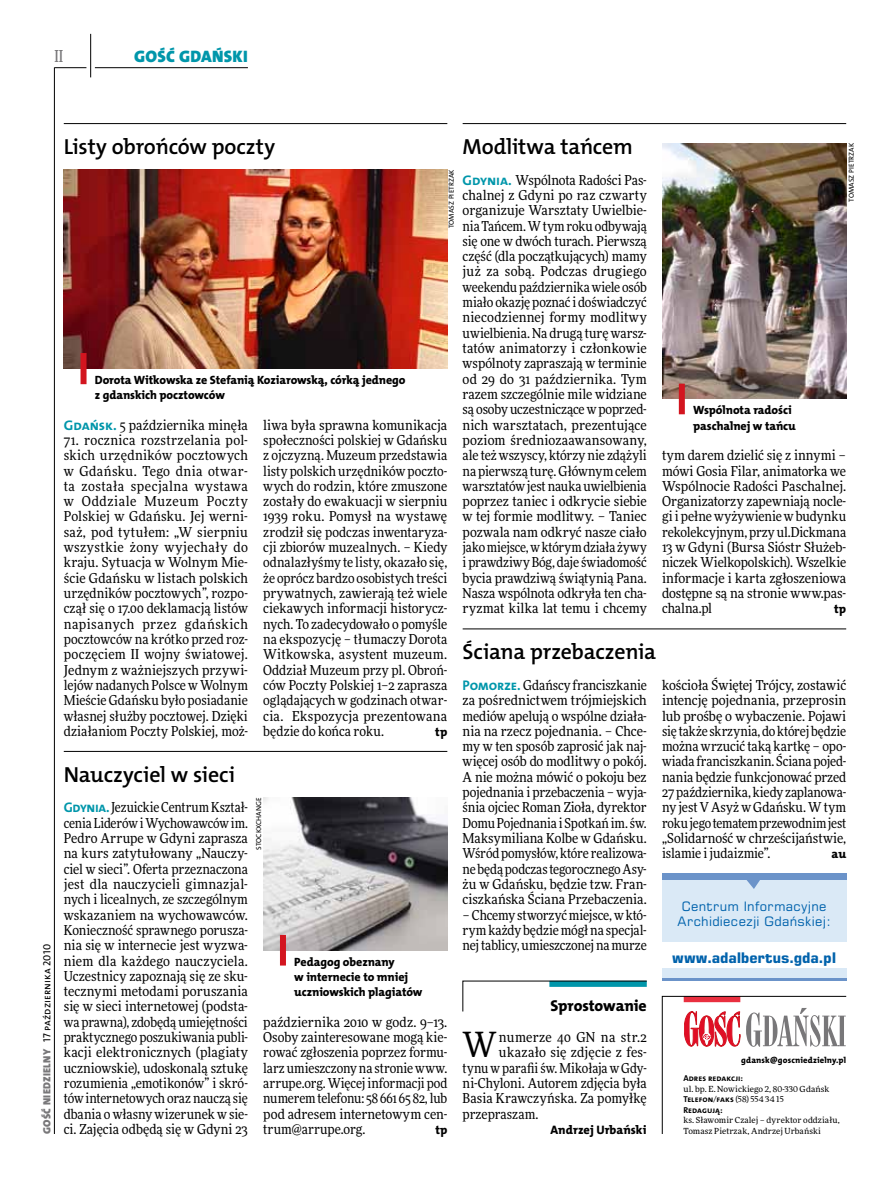
<style>
.page{position:relative;width:893px;height:1191px;background:#fff}
.page>*{position:absolute;margin:0;border:0;box-sizing:border-box;transform-origin:0 0}
.t1{font:34.8px "Freeday Narrow News";color:#000}
.t2{font:21.9px "The Mix HP6 Se Bld";letter-spacing:-.01em;color:#000}
.t3{font:16.65px "The Mix HP9 Blk";letter-spacing:.02em;color:#0096aa}
.t4{font:500 16.5px "Freeday Narrow";color:#787779;scale:.9 1}
.t5{font:15.75px "The Mix HP8 Ex Bld";letter-spacing:-.005em;color:#000}
.t6{font:13.65px/15.3px "Freeday Narrow News";color:#000;text-align:justify}
.t7{font:13.65px "Freeday Narrow News";letter-spacing:.02em;color:#000}
.t8{font:700 13.5px "Square 721 PL";letter-spacing:-.015em;color:#0062ac}
.t9{font:12.3px "The Mix HP8 Ex Bld";letter-spacing:.005em;color:#000}
.t10{font:12px/15.3px "The Mix HP8 Ex Bld";letter-spacing:-.005em;color:#000}
.t11{font:12px/15.3px "Square 721 PL";letter-spacing:.025em;color:#0062ac;text-align:center}
.t12{font:10.5px "The Mix HP5 Plain";letter-spacing:.015em;color:#000}
.t13{font:8.55px "The Mix HP8 Ex Bld";letter-spacing:.015em;color:#000}
.t14{font:8.55px "The Mix HP7 Bld";letter-spacing:.005em;color:#000}
.t15{font:8.4px/10.5px "Freeday News";letter-spacing:.01em;color:#000}
.t16{font:7.2px "The Mix HP5 Plain";letter-spacing:.015em;color:#000}
.s1{font-family:"The Mix HP9 Blk";color:#787779}
.s2{font-family:"The Mix HP7 Bld";font-size:13.95px;color:#0096aa}
.s3{font-family:"The Mix HP7 Bld";font-size:8.55px}
</style>
<div class="page">
<hr style="left:54px;top:67px;width:1px;height:1067px;background:#000">
<hr style="left:90px;top:34px;width:1px;height:43px;background:#000">
<hr style="left:54px;top:67px;width:32px;height:1px;background:#000">
<hr style="left:95px;top:67px;width:153px;height:1px;background:#000">
<svg style="left:662px;top:996px;width:185px;height:138px"></svg>
<div style="left:662px;top:873px;width:184px;height:108px;background:#dae9f6"></div>
<div style="left:662px;top:873px;width:184px;height:7px;background:#6b93c9"></div>
<hr style="left:662px;top:978px;width:184px;height:3px;background:#6b93c9">
<div style="left:662px;top:942px;width:184px;height:25px;background:#fff"></div>
<svg style="left:746px;top:880px;width:14px;height:9px"></svg>
<hr style="left:64px;top:123px;width:383px;height:1px;background:#000">
<hr style="left:64px;top:751px;width:383px;height:1px;background:#000">
<hr style="left:463px;top:123px;width:383px;height:1px;background:#000">
<hr style="left:463px;top:628px;width:383px;height:1px;background:#000">
<svg style="left:462px;top:980px;width:185px;height:31px"></svg>
<img style="left:64px;top:169px;width:383px;height:199px">
<img style="left:263px;top:797px;width:184px;height:153px">
<img style="left:662px;top:143px;width:184px;height:256px">
<div style="left:81px;top:353px;width:6px;height:31px;background:#d3151f"></div>
<div style="left:280px;top:935px;width:6px;height:30px;background:#d3151f"></div>
<div style="left:679px;top:384px;width:6px;height:30px;background:#d3151f"></div>
<p class="t4" style="left:54px;top:46px;width:11px">II</p>
<p class="t3" style="left:134px;top:46px;width:115px">GOŚĆ GDAŃSKI</p>
<p class="t12" style="left:40px;top:1134px;width:191px;rotate:-90deg"><span class="s1">GOŚĆ NIEDZIELNY</span> 17 października 2010</p>
<h2 class="t2" style="left:64px;top:132px;width:213px">Listy obrońców poczty</h2>
<p class="t16" style="left:447px;top:228px;width:61px;rotate:-90deg">tomasz pietrzak</p>
<p class="t10" style="left:95px;top:372px;width:312px">Dorota Witkowska ze Stefanią Koziarowską, córką jednego z gdanskich pocztowców</p>
<p class="t6" style="left:64px;top:417px;width:186px"><span class="s2">Gdańsk.</span> 5 października minęła</p>
<p class="t6" style="left:64px;top:432px;width:186px">71. rocznica rozstrzelania pol&shy;skich urzędników pocztowych w Gdańsku. Tego dnia otwar&shy;ta została specjalna wystawa w Oddziale Muzeum Poczty Polskiej w Gdańsku. Jej werni&shy;saż, pod tytułem: „W sierpniu wszystkie żony wyjechały do kraju. Sytuacja w Wolnym Mie&shy;ście Gdańsku w listach polskich urzędników pocztowych”, rozpo&shy;czął się o 17.00 deklamacją listów napisanych przez gdańskich pocztowców na krótko przed roz&shy;poczęciem II wojny światowej.<br>Jednym z ważniejszych przywi&shy;lejów nadanych Polsce w Wolnym Mieście Gdańsku było posiadanie własnej służby pocztowej. Dzięki działaniom Poczty Polskiej, moż-</p>
<p class="t6" style="left:263px;top:417px;width:186px">liwa była sprawna komunikacja społeczności polskiej w Gdańsku z ojczyzną. Muzeum przedstawia listy polskich urzędników poczto&shy;wych do rodzin, które zmuszone zostały do ewakuacji w sierpniu 1939 roku. Pomysł na wystawę zrodził się podczas inwentaryza&shy;cji zbiorów muzealnych. – Kiedy odnalazłyśmy te listy, okazało się, że oprócz bardzo osobistych treści prywatnych, zawierają też wiele ciekawych informacji historycz&shy;nych. To zadecydowało o pomyśle na ekspozycję – tłumaczy Dorota Witkowska, asystent muzeum.<br>Oddział Muzeum przy pl. Obroń&shy;ców Poczty Polskiej 1–2 zaprasza oglądających w godzinach otwar&shy;cia. Ekspozycja prezentowana będzie do końca roku.</p>
<p class="t9" style="left:435px;top:724px;width:14px">tp</p>
<h2 class="t2" style="left:64px;top:760px;width:173px">Nauczyciel w sieci</h2>
<p class="t6" style="left:64px;top:799px;width:186px"><span class="s2">Gdynia.</span> Jezuickie Centrum Kształ&shy;cenia Liderów i Wychowawców im.<br>Pedro Arrupe w Gdyni zaprasza na kurs zatytułowany „Nauczy&shy;ciel w sieci”. Oferta przeznaczona jest dla nauczycieli gimnazjal&shy;nych i licealnych, ze szczególnym wskazaniem na wychowawców.<br>Konieczność sprawnego porusza&shy;nia się w internecie jest wyzwa&shy;niem dla każdego nauczyciela.<br>Uczestnicy zapoznają się ze sku&shy;tecznymi metodami poruszania się w sieci internetowej (podsta&shy;wa prawna), zdobędą umiejętności praktycznego poszukiwania publi&shy;kacji elektronicznych (plagiaty uczniowskie), udoskonalą sztukę rozumienia „emotikonów” i skró&shy;tów internetowych oraz nauczą się dbania o własny wizerunek w sie&shy;ci. Zajęcia odbędą się w Gdyni 23</p>
<p class="t16" style="left:254px;top:850px;width:54px;rotate:-90deg">stockxchange</p>
<p class="t10" style="left:294px;top:954px;width:130px">Pedagog obeznany<br>w internecie to mniej uczniowskich plagiatów</p>
<p class="t6" style="left:263px;top:1014px;width:186px">października 2010 w godz. 9–13.<br>Osoby zainteresowane mogą kie&shy;rować zgłoszenia poprzez formu&shy;larz umieszczony na stronie www. arrupe.org. Więcej informacji pod numerem telefonu: 58 661 65 82, lub pod adresem internetowym cen&shy;trum@arrupe.org.</p>
<p class="t9" style="left:435px;top:1122px;width:13px">tp</p>
<h2 class="t2" style="left:463px;top:132px;width:172px">Modlitwa tańcem</h2>
<p class="t6" style="left:463px;top:172px;width:186px"><span class="s2">Gdynia.</span> Wspólnota Radości Pas&shy;chalnej z Gdyni po raz czwarty organizuje Warsztaty Uwielbie&shy;nia Tańcem. W tym roku odbywają się one w dwóch turach. Pierwszą część (dla początkujących) mamy już za sobą. Podczas drugiego weekendu października wiele osób miało okazję poznać i doświadczyć niecodziennej formy modlitwy uwielbienia. Na drugą turę warsz&shy;tatów animatorzy i członkowie wspólnoty zapraszają w terminie od 29 do 31 października. Tym razem szczególnie mile widziane są osoby uczestniczące w poprzed&shy;nich warsztatach, prezentujące poziom średniozaawansowany, ale też wszyscy, którzy nie zdążyli na pierwszą turę. Głównym celem warsztatów jest nauka uwielbienia poprzez taniec i odkrycie siebie w tej formie modlitwy. – Taniec pozwala nam odkryć nasze ciało jako miejsce, w którym działa żywy i prawdziwy Bóg, daje świadomość bycia prawdziwą świątynią Pana.<br>Nasza wspólnota odkryła ten cha&shy;ryzmat kilka lat temu i chcemy</p>
<p class="t16" style="left:847px;top:202px;width:61px;rotate:-90deg">tomasz pietrzak</p>
<p class="t10" style="left:693px;top:403px;width:104px">Wspólnota radości paschalnej w tańcu</p>
<p class="t6" style="left:662px;top:447px;width:186px">tym darem dzielić się z innymi – mówi Gosia Filar, animatorka we Wspólnocie Radości Paschalnej.<br>Organizatorzy zapewniają nocle&shy;gi i pełne wyżywienie w budynku rekolekcyjnym, przy ul.Dickmana 13 w Gdyni (Bursa Sióstr Służeb&shy;niczek Wielkopolskich). Wszelkie informacje i karta zgłoszeniowa dostępne są na stronie www.pas&shy;chalna.pl</p>
<p class="t9" style="left:834px;top:601px;width:14px">tp</p>
<h2 class="t2" style="left:463px;top:638px;width:195px">Ściana przebaczenia</h2>
<p class="t6" style="left:463px;top:677px;width:186px"><span class="s2">Pomorze.</span> Gdańscy franciszkanie za pośrednictwem trójmiejskich mediów apelują o wspólne działa&shy;nia na rzecz pojednania. – Chce&shy;my w ten sposób zaprosić jak naj&shy;więcej osób do modlitwy o pokój.<br>A nie można mówić o pokoju bez pojednania i przebaczenia – wyja&shy;śnia ojciec Roman Zioła, dyrektor Domu Pojednania i Spotkań im. św.<br>Maksymiliana Kolbe w Gdańsku.<br>Wśród pomysłów, które realizowa&shy;ne będą podczas tegorocznego Asy&shy;żu w Gdańsku, będzie tzw. Fran&shy;ciszkańska Ściana Przebaczenia.</p>
<p class="t6" style="left:463px;top:907px;width:186px">– Chcemy stworzyć miejsce, w któ&shy;rym każdy będzie mógł na specjal&shy;nej tablicy, umieszczonej na murze</p>
<p class="t6" style="left:662px;top:677px;width:186px">kościoła Świętej Trójcy, zostawić intencję pojednania, przeprosin lub prośbę o wybaczenie. Pojawi się także skrzynia, do której będzie można wrzucić taką kartkę – opo&shy;wiada franciszkanin. Ściana pojed&shy;nania będzie funkcjonować przed 27 października, kiedy zaplanowa&shy;ny jest V Asyż w Gdańsku. W tym roku jego tematem przewodnim jest „Solidarność w chrześcijaństwie, islamie i judaizmie”.</p>
<p class="t9" style="left:832px;top:846px;width:16px">au</p>
<p class="t11" style="left:677px;top:898px;width:155px">Centrum Informacyjne<br>Archidiecezji Gdańskiej:</p>
<p class="t8" style="left:672px;top:948px;width:165px">www.adalbertus.gda.pl</p>
<p class="t5" style="left:550px;top:995px;width:98px">Sprostowanie</p>
<h1 class="t1" style="left:463px;top:1023px;width:36px">W</h1>
<p class="t7" style="left:499px;top:1028px;width:149px">numerze 40 GN na str.2</p>
<p class="t6" style="left:499px;top:1044px;width:149px">ukazało się zdjęcie z fes-</p>
<p class="t6" style="left:463px;top:1060px;width:186px">tynu w parafii św. Mikołaja w Gdy-</p>
<p class="t6" style="left:463px;top:1075px;width:186px">ni-Chyloni. Autorem zdjęcia była</p>
<p class="t6" style="left:463px;top:1090px;width:186px">Basia Krawczyńska. Za pomyłkę</p>
<p class="t6" style="left:463px;top:1106px;width:77px">przepraszam.</p>
<p class="t9" style="left:551px;top:1122px;width:98px">Andrzej Urbański</p>
<p class="t13" style="left:741px;top:1054px;width:106px">gdansk@goscniedzielny.pl</p>
<p class="t14" style="left:683px;top:1073px;width:61px">Adres redakcji:</p>
<p class="t15" style="left:683px;top:1083px;width:148px">ul. bp. E. Nowickiego 2, 80-330 Gdańsk<br><span class="s3">Telefon</span>/<span class="s3">faks</span> (58) 554 34 15</p>
<p class="t14" style="left:683px;top:1104px;width:41px">Redagują:</p>
<p class="t15" style="left:683px;top:1115px;width:158px">ks. Sławomir Czalej – dyrektor oddziału,<br>Tomasz Pietrzak, Andrzej Urbański</p>
</div>
